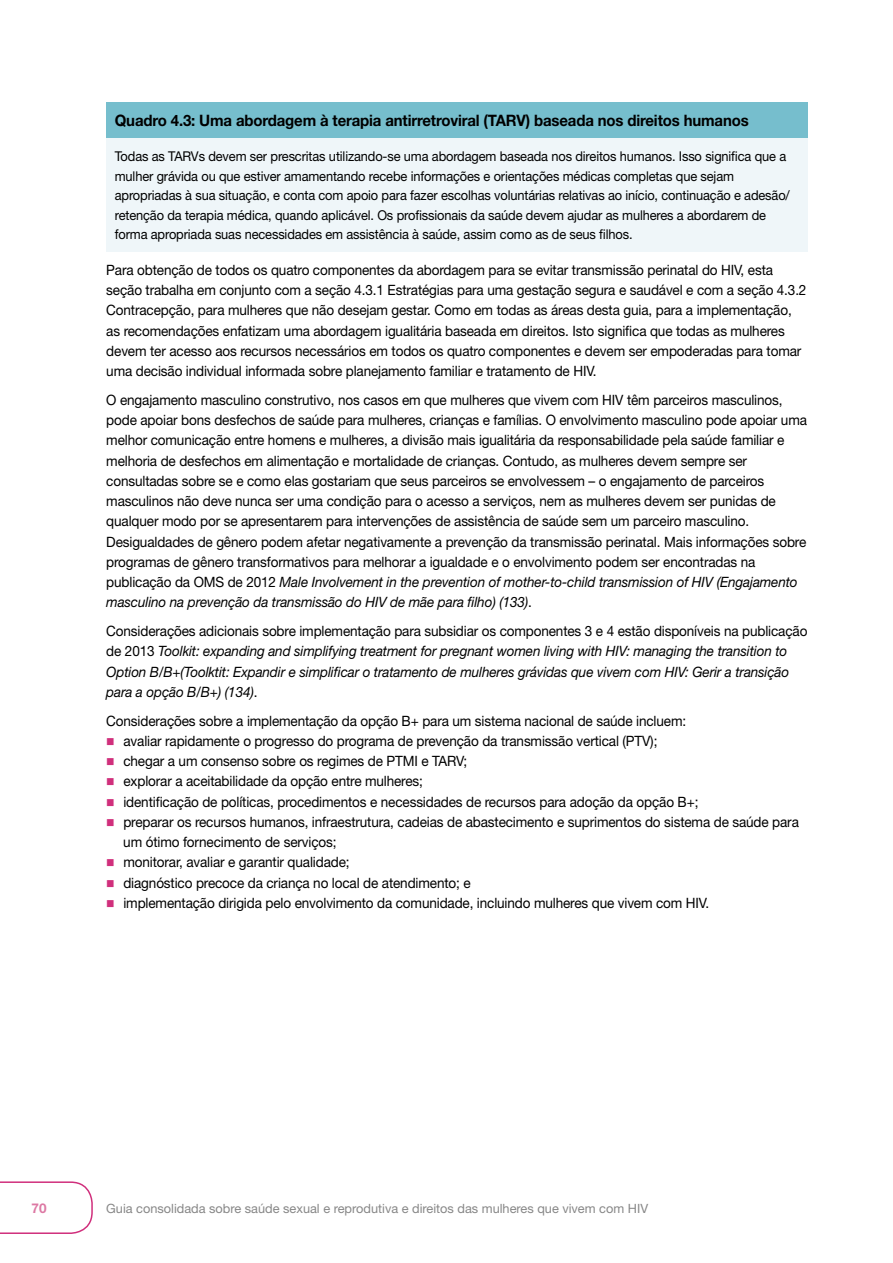
<style>
.page{position:relative;width:893px;height:1263px;background:#fff}
.page>*{position:absolute;margin:0;border:0;box-sizing:border-box;transform-origin:0 0}
.box_title{font:700 15.75px "Helvetica Neue LT Std";letter-spacing:-.01em;color:#000;scale:.95 1}
.body_para_before_bul{font:14.25px/20.2px "Helvetica Neue LT Std";letter-spacing:-.01em;color:#000;scale:.95 1}
.body_para_before_bul-2{font:italic 14.25px/20.2px "Helvetica Neue LT Std";letter-spacing:-.01em;color:#000;scale:.95 1}
.box_text{font:13.5px/19.5px "Helvetica Neue LT Std";letter-spacing:-.01em;color:#000;scale:.95 1}
.t1{font:700 13.5px "Helvetica Neue LT Std";color:#dd79a4}
.t2{font:12.75px "Helvetica Neue LT Std";color:#878787}
.s1{font-style:italic}
.s2{font-style:normal}
.s3{color:#d02f7c}
</style>
<div class="page">
<svg style="left:0;top:1181px;width:93px;height:53px"></svg>
<div style="left:106px;top:102px;width:702px;height:37px;background:#76becd"></div>
<div style="left:106px;top:139px;width:702px;height:113px;background:#eff6f9"></div>
<p class="box_title" style="left:115px;top:111px;width:669px">Quadro 4.3: Uma abordagem à terapia antirretroviral (TARV) baseada nos direitos humanos</p>
<p class="box_text" style="left:115px;top:146px;width:712px">Todas as TARVs devem ser prescritas utilizando-se uma abordagem baseada nos direitos humanos. Isso significa que a mulher grávida ou que estiver amamentando recebe informações e orientações médicas completas que sejam apropriadas à sua situação, e conta com apoio para fazer escolhas voluntárias relativas ao início, continuação e adesão/ retenção da terapia médica, quando aplicável. Os profissionais da saúde devem ajudar as mulheres a abordarem de forma apropriada suas necessidades em assistência à saúde, assim como as de seus filhos.</p>
<p class="body_para_before_bul" style="left:106px;top:259px;width:738px">Para obtenção de todos os quatro componentes da abordagem para se evitar transmissão perinatal do HIV, esta seção trabalha em conjunto com a seção 4.3.1 Estratégias para uma gestação segura e saudável e com a seção 4.3.2<br>Contracepção, para mulheres que não desejam gestar. Como em todas as áreas desta guia, para a implementação, as recomendações enfatizam uma abordagem igualitária baseada em direitos. Isto significa que todas as mulheres devem ter acesso aos recursos necessários em todos os quatro componentes e devem ser empoderadas para tomar uma decisão individual informada sobre planejamento familiar e tratamento de HIV.</p>
<p class="body_para_before_bul" style="left:106px;top:389px;width:739px">O engajamento masculino construtivo, nos casos em que mulheres que vivem com HIV têm parceiros masculinos, pode apoiar bons desfechos de saúde para mulheres, crianças e famílias. O envolvimento masculino pode apoiar uma melhor comunicação entre homens e mulheres, a divisão mais igualitária da responsabilidade pela saúde familiar e melhoria de desfechos em alimentação e mortalidade de crianças. Contudo, as mulheres devem sempre ser consultadas sobre se e como elas gostariam que seus parceiros se envolvessem – o engajamento de parceiros masculinos não deve nunca ser uma condição para o acesso a serviços, nem as mulheres devem ser punidas de qualquer modo por se apresentarem para intervenções de assistência de saúde sem um parceiro masculino.<br>Desigualdades de gênero podem afetar negativamente a prevenção da transmissão perinatal. Mais informações sobre programas de gênero transformativos para melhorar a igualdade e o envolvimento podem ser encontradas na publicação da OMS de 2012 <span class="s1">Male Involvement in the prevention of mother-to-child transmission of HIV (Engajamento masculino na prevenção da transmissão do HIV de mãe para filho) (133)</span>.</p>
<p class="body_para_before_bul-2" style="left:106px;top:621px;width:740px"><span class="s2">Considerações adicionais sobre implementação para subsidiar os componentes 3 e 4 estão disponíveis na publicação de 2013</span> Toolkit: expanding and simplifying treatment for pregnant women living with HIV: managing the transition to Option B/B+(Toolktit: Expandir e simplificar o tratamento de mulheres grávidas que vivem com HIV: Gerir a transição para a opção B/B+) (134)<span class="s2">.</span></p>
<p class="body_para_before_bul" style="left:106px;top:710px;width:612px">Considerações sobre a implementação da opção B+ para um sistema nacional de saúde incluem:</p>
<p class="body_para_before_bul" style="left:106px;top:730px;width:582px"><span class="s3">■</span> avaliar rapidamente o progresso do programa de prevenção da transmissão vertical (PTV);</p>
<p class="body_para_before_bul" style="left:106px;top:751px;width:382px"><span class="s3">■</span> chegar a um consenso sobre os regimes de PTMI e TARV;</p>
<p class="body_para_before_bul" style="left:106px;top:771px;width:335px"><span class="s3">■</span> explorar a aceitabilidade da opção entre mulheres;</p>
<p class="body_para_before_bul" style="left:106px;top:791px;width:625px"><span class="s3">■</span> identificação de políticas, procedimentos e necessidades de recursos para adoção da opção B+;</p>
<p class="body_para_before_bul" style="left:123px;top:811px;width:713px;text-indent:-17px"><span class="s3">■</span> preparar os recursos humanos, infraestrutura, cadeias de abastecimento e suprimentos do sistema de saúde para um ótimo fornecimento de serviços;</p>
<p class="body_para_before_bul" style="left:106px;top:852px;width:258px"><span class="s3">■</span> monitorar, avaliar e garantir qualidade;</p>
<p class="body_para_before_bul" style="left:106px;top:872px;width:385px"><span class="s3">■</span> diagnóstico precoce da criança no local de atendimento; e</p>
<p class="body_para_before_bul" style="left:106px;top:892px;width:636px"><span class="s3">■</span> implementação dirigida pelo envolvimento da comunidade, incluindo mulheres que vivem com HIV.</p>
<p class="t1" style="left:31px;top:1199px;width:17px">70</p>
<p class="t2" style="left:106px;top:1201px;width:543px">Guia consolidada sobre saúde sexual e reprodutiva e direitos das mulheres que vivem com HIV</p>
</div>
